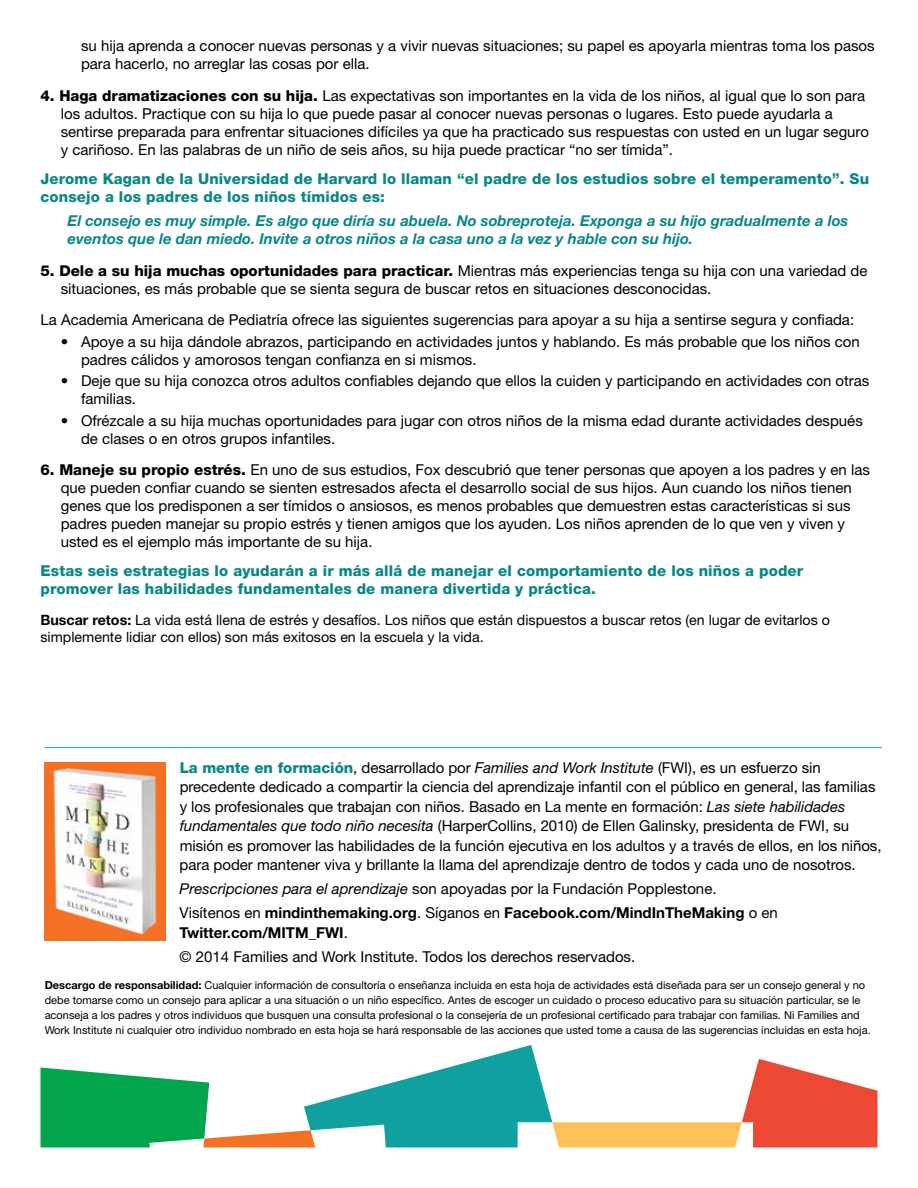
<style>
.page{position:relative;width:918px;height:1188px;background:#fff}
.page>*{position:absolute;margin:0;border:0;box-sizing:border-box;transform-origin:0 0}
.t1{font:15px/18px "Helvetica Neue LT Std";color:#000}
.t2{font:800 15px/18px "Helvetica Neue LT Std";letter-spacing:.01em;color:#088786}
.t3{font:italic 700 15px/18px "Helvetica Neue LT Std";color:#088786}
.t4{font:14.25px/17.1px "Helvetica Neue LT Std";color:#000}
.t5{font:10.95px/15px "Helvetica Neue LT Std";color:#000}
.s1{font-weight:800}
.s2{font-weight:700}
.s3{font-weight:800;color:#088786}
.s4{font-style:italic}
</style>
<div class="page">
<svg style="left:41px;top:1045px;width:837px;height:103px"></svg>
<div style="left:45px;top:762px;width:121px;height:179px;background:#f37024"></div>
<img style="left:53px;top:769px;width:104px;height:165px">
<hr style="left:45px;top:747px;width:837px;height:1px;background:#10a0a0">
<p class="t1" style="left:81px;top:37px;width:795px">su hija aprenda a conocer nuevas personas y a vivir nuevas situaciones; su papel es apoyarla mientras toma los pasos para hacerlo, no arreglar las cosas por ella.</p>
<p class="t1" style="left:61px;top:86px;width:810px;text-indent:-20px"><span class="s1">4. Haga dramatizaciones con su hija.</span> Las expectativas son importantes en la vida de los niños, al igual que lo son para los adultos. Practique con su hija lo que puede pasar al conocer nuevas personas o lugares. Esto puede ayudarla a sentirse preparada para enfrentar situaciones difíciles ya que ha practicado sus respuestas con usted en un lugar seguro y cariñoso. En las palabras de un niño de seis años, su hija puede practicar “no ser tímida”.</p>
<p class="t2" style="left:40px;top:169px;width:830px">Jerome Kagan de la Universidad de Harvard lo llaman “el padre de los estudios sobre el temperamento”. Su consejo a los padres de los niños tímidos es:</p>
<p class="t3" style="left:68px;top:212px;width:782px">El consejo es muy simple. Es algo que diría su abuela. No sobreproteja. Exponga a su hijo gradualmente a los eventos que le dan miedo. Invite a otros niños a la casa uno a la vez y hable con su hijo.</p>
<p class="t1" style="left:61px;top:261px;width:808px;text-indent:-20px"><span class="s1">5. Dele a su hija muchas oportunidades para practicar.</span> Mientras más experiencias tenga su hija con una variedad de situaciones, es más probable que se sienta segura de buscar retos en situaciones desconocidas.</p>
<p class="t1" style="left:40px;top:311px;width:815px">La Academia Americana de Pediatría ofrece las siguientes sugerencias para apoyar a su hija a sentirse segura y confiada:</p>
<p class="t1" style="left:81px;top:332px;width:780px;text-indent:-20px">• Apoye a su hija dándole abrazos, participando en actividades juntos y hablando. Es más probable que los niños con padres cálidos y amorosos tengan confianza en si mismos.</p>
<p class="t1" style="left:81px;top:372px;width:790px;text-indent:-20px">• Deje que su hija conozca otros adultos confiables dejando que ellos la cuiden y participando en actividades con otras familias.</p>
<p class="t1" style="left:81px;top:411px;width:783px;text-indent:-20px">• Ofrézcale a su hija muchas oportunidades para jugar con otros niños de la misma edad durante actividades después de clases o en otros grupos infantiles.</p>
<p class="t1" style="left:61px;top:461px;width:811px;text-indent:-20px"><span class="s1">6. Maneje su propio estrés.</span> En uno de sus estudios, Fox descubrió que tener personas que apoyen a los padres y en las que pueden confiar cuando se sienten estresados afecta el desarrollo social de sus hijos. Aun cuando los niños tienen genes que los predisponen a ser tímidos o ansiosos, es menos probables que demuestren estas características si sus padres pueden manejar su propio estrés y tienen amigos que los ayuden. Los niños aprenden de lo que ven y viven y usted es el ejemplo más importante de su hija.</p>
<p class="t2" style="left:40px;top:562px;width:764px">Estas seis estrategias lo ayudarán a ir más allá de manejar el comportamiento de los niños a poder promover las habilidades fundamentales de manera divertida y práctica.</p>
<p class="t4" style="left:40px;top:611px;width:791px"><span class="s2">Buscar retos:</span> La vida está llena de estrés y desafíos. Los niños que están dispuestos a buscar retos (en lugar de evitarlos o simplemente lidiar con ellos) son más exitosos en la escuela y la vida.</p>
<p class="t1" style="left:180px;top:757px;width:703px;line-height:19.5px"><span class="s3">La mente en formación</span>, desarrollado por <span class="s4">Families and Work Institute</span> (FWI), es un esfuerzo sin precedente dedicado a compartir la ciencia del aprendizaje infantil con el público en general, las familias y los profesionales que trabajan con niños. Basado en La mente en formación: <span class="s4">Las siete habilidades fundamentales que todo niño necesita</span> (HarperCollins, 2010) de Ellen Galinsky, presidenta de FWI, su misión es promover las habilidades de la función ejecutiva en los adultos y a través de ellos, en los niños, para poder mantener viva y brillante la llama del aprendizaje dentro de todos y cada uno de nosotros.</p>
<p class="t1" style="left:180px;top:877px;width:600px;line-height:24.2px"><span class="s4">Prescripciones para el aprendizaje</span> son apoyadas por la Fundación Popplestone.<br>Visítenos en <span class="s2">mindinthemaking.org</span>. Síganos en <span class="s2">Facebook.com/MindInTheMaking</span> o en</p>
<p class="t1" style="left:180px;top:920px;width:457px;line-height:24.2px"><span class="s2">Twitter.com/MITM_FWI</span>.<br>© 2014 Families and Work Institute. Todos los derechos reservados.</p>
<p class="t5" style="left:45px;top:977px;width:828px"><span class="s2">Descargo de responsabilidad:</span> Cualquier información de consultoría o enseñanza incluida en esta hoja de actividades está diseñada para ser un consejo general y no debe tomarse como un consejo para aplicar a una situación o un niño específico. Antes de escoger un cuidado o proceso educativo para su situación particular, se le aconseja a los padres y otros individuos que busquen una consulta profesional o la consejería de un profesional certificado para trabajar con familias. Ni Families and Work Institute ni cualquier otro individuo nombrado en esta hoja se hará responsable de las acciones que usted tome a causa de las sugerencias incluidas en esta hoja.</p>
</div>
